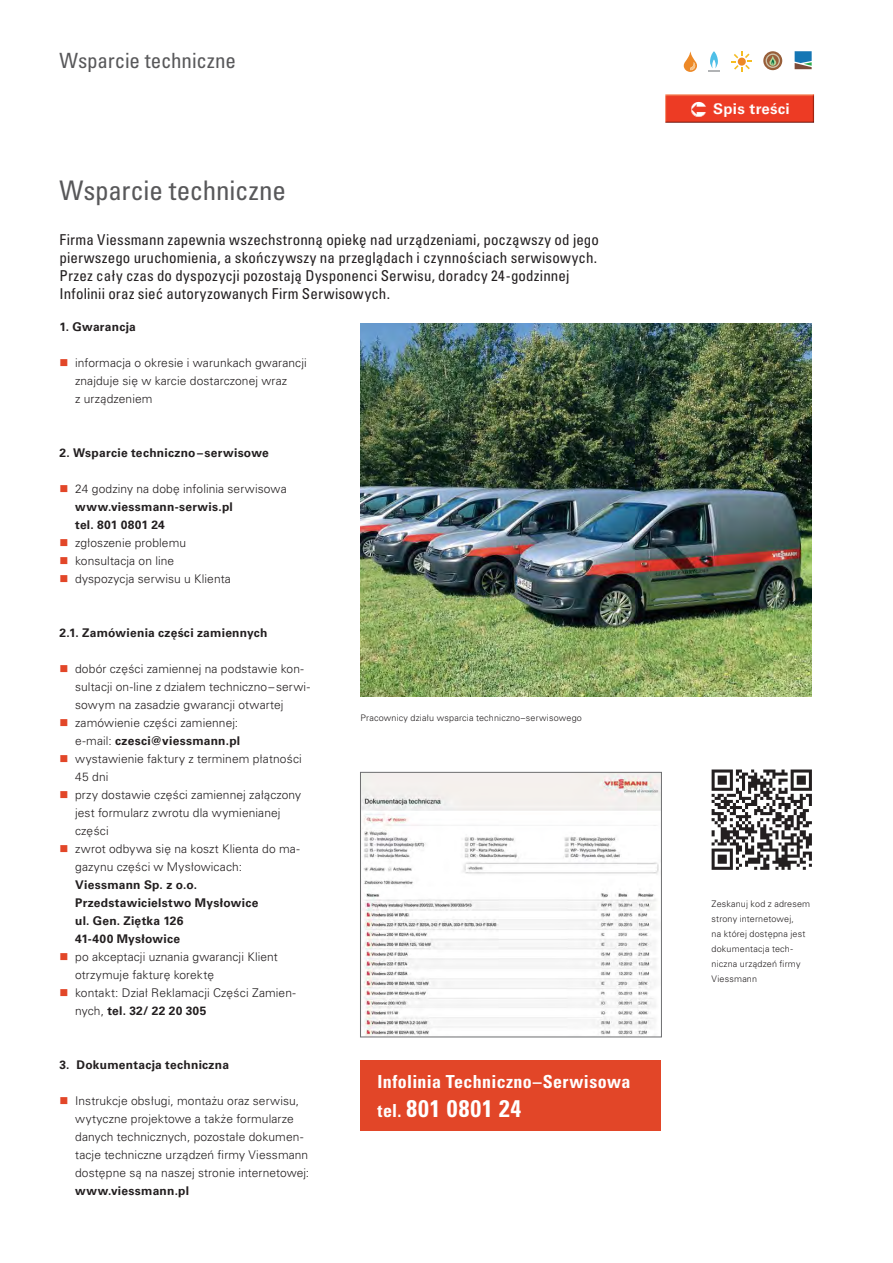
<style>
.page{position:relative;width:893px;height:1263px;background:#fff}
.page>*{position:absolute;margin:0;border:0;box-sizing:border-box;transform-origin:0 0}
.t1{font:condensed 27px "Univers LTCYR 57";letter-spacing:-.005em;color:#58585a}
.t2{font:24px "Univers LTCYR 67 Bold Cond";letter-spacing:.045em;color:#fff}
.t3{font:condensed 21px "Univers LTCYR 57";letter-spacing:-.005em;color:#58585a}
.t4{font:18px "Univers LTCYR 67 Bold Cond";letter-spacing:.02em;color:#fff}
.t5{font:condensed 15px/18px "Univers LTCYR 57";letter-spacing:.005em;color:#231f20}
.t6{font:700 15px "Univers LTCYR 65";letter-spacing:.02em;color:#fff}
.t7{font:300 12px/18px "Univers LTCYR 45";letter-spacing:.01em;color:#231f20}
.t8{font:700 12px/18px "Univers LTCYR 65";letter-spacing:.02em;color:#231f20}
.t9{font:300 9px/15px "Univers LTCYR 45";letter-spacing:.02em;color:#231f20}
.s1{font-family:"Univers LTCYR 45";font-weight:300}
.s2{font-size:18px}
</style>
<div class="page">
<div style="left:360px;top:1060px;width:301px;height:71px;background:#e24628"></div>
<img style="left:362px;top:774px;width:298px;height:261px">
<div style="left:360px;top:772px;width:302px;height:265px;border:1px solid #6d6e70"></div>
<svg style="left:711px;top:770px;width:101px;height:100px"></svg>
<svg style="left:794px;top:51px;width:18px;height:18px"></svg>
<svg style="left:684px;top:51px;width:13px;height:21px"></svg>
<svg style="left:708px;top:51px;width:12px;height:21px"></svg>
<svg style="left:731px;top:51px;width:21px;height:21px"></svg>
<svg style="left:763px;top:51px;width:19px;height:19px"></svg>
<svg style="left:765px;top:54px;width:15px;height:14px"></svg>
<img style="left:360px;top:323px;width:452px;height:374px">
<img style="left:665px;top:94px;width:149px;height:29px">
<img style="left:713px;top:103px;width:1px;height:14px">
<img style="left:714px;top:103px;width:75px;height:14px">
<svg style="left:691px;top:101px;width:15px;height:16px"></svg>
<h3 class="t3" style="left:60px;top:52px;width:178px">Wsparcie techniczne</h3>
<h1 class="t1" style="left:60px;top:179px;width:228px">Wsparcie techniczne</h1>
<p class="t5" style="left:60px;top:231px;width:541px">Firma Viessmann zapewnia wszechstronną opiekę nad urządzeniami, począwszy od jego pierwszego uruchomienia, a skończywszy na przeglądach i czynnościach serwisowych.<br>Przez cały czas do dyspozycji pozostają Dysponenci Serwisu, doradcy 24-godzinnej Infolinii oraz sieć autoryzowanych Firm Serwisowych.</p>
<p class="t8" style="left:60px;top:318px;width:78px">1. Gwarancja</p>
<p class="t7" style="left:75px;top:355px;width:233px">informacja o okresie i warunkach gwarancji znajduje się w karcie dostarczonej wraz<br>z urządzeniem</p>
<p class="t8" style="left:60px;top:443px;width:211px">2. Wsparcie techniczno – serwisowe</p>
<p class="t7" style="left:75px;top:481px;width:213px">24 godziny na dobę infolinia serwisowa</p>
<p class="t8" style="left:75px;top:497px;width:159px">www.viessmann-serwis.pl tel. 801 0801 24</p>
<p class="t7" style="left:75px;top:535px;width:157px">zgłoszenie problemu konsultacja on line dyspozycja serwisu u Klienta</p>
<p class="t8" style="left:60px;top:623px;width:210px">2.1. Zamówienia części zamiennych</p>
<p class="t7" style="left:75px;top:661px;width:236px">dobór części zamiennej na podstawie kon&shy;sultacji on-line z działem techniczno – serwi&shy;sowym na zasadzie gwarancji otwartej zamówienie części zamiennej:</p>
<p class="t8" style="left:75px;top:731px;width:167px"><span class="s1">e-mail:</span> czesci@viessmann.pl</p>
<p class="t7" style="left:75px;top:751px;width:228px">wystawienie faktury z terminem płatności<br>45 dni<br>przy dostawie części zamiennej załączony jest formularz zwrotu dla wymienianej części<br>zwrot odbywa się na koszt Klienta do ma&shy;gazynu części w Mysłowicach:</p>
<p class="t8" style="left:75px;top:875px;width:185px">Viessmann Sp. z o.o.<br>Przedstawicielstwo Mysłowice ul. Gen. Ziętka 126<br>41-400 Mysłowice</p>
<p class="t7" style="left:75px;top:949px;width:222px">po akceptacji uznania gwarancji Klient otrzymuje fakturę korektę<br>kontakt: Dział Reklamacji Części Zamien-</p>
<p class="t8" style="left:75px;top:1001px;width:133px"><span class="s1">nych,</span> tel. 32/ 22 20 305</p>
<p class="t8" style="left:60px;top:1055px;width:171px">3. Dokumentacja techniczna</p>
<p class="t7" style="left:75px;top:1093px;width:236px">Instrukcje obsługi, montażu oraz serwisu, wytyczne projektowe a także formularze danych technicznych, pozostałe dokumen&shy;tacje techniczne urządzeń firmy Viessmann dostępne są na naszej stronie internetowej:</p>
<p class="t8" style="left:75px;top:1181px;width:115px">www.viessmann.pl</p>
<p class="t9" style="left:360px;top:711px;width:223px">Pracownicy działu wsparcia techniczno–serwisowego</p>
<h3 class="t4" style="left:377px;top:1074px;width:254px">Infolinia Techniczno–Serwisowa</h3>
<h2 class="t2" style="left:377px;top:1099px;width:145px"><span class="s2">tel.</span> 801 0801 24</h2>
<p class="t6" style="left:713px;top:98px;width:78px">Spis treści</p>
<p class="t9" style="left:711px;top:897px;width:100px">Zeskanuj kod z adresem strony internetowej,<br>na której dostępna jest dokumentacja tech&shy;niczna urządzeń firmy<br>Viessmann</p>
</div>
